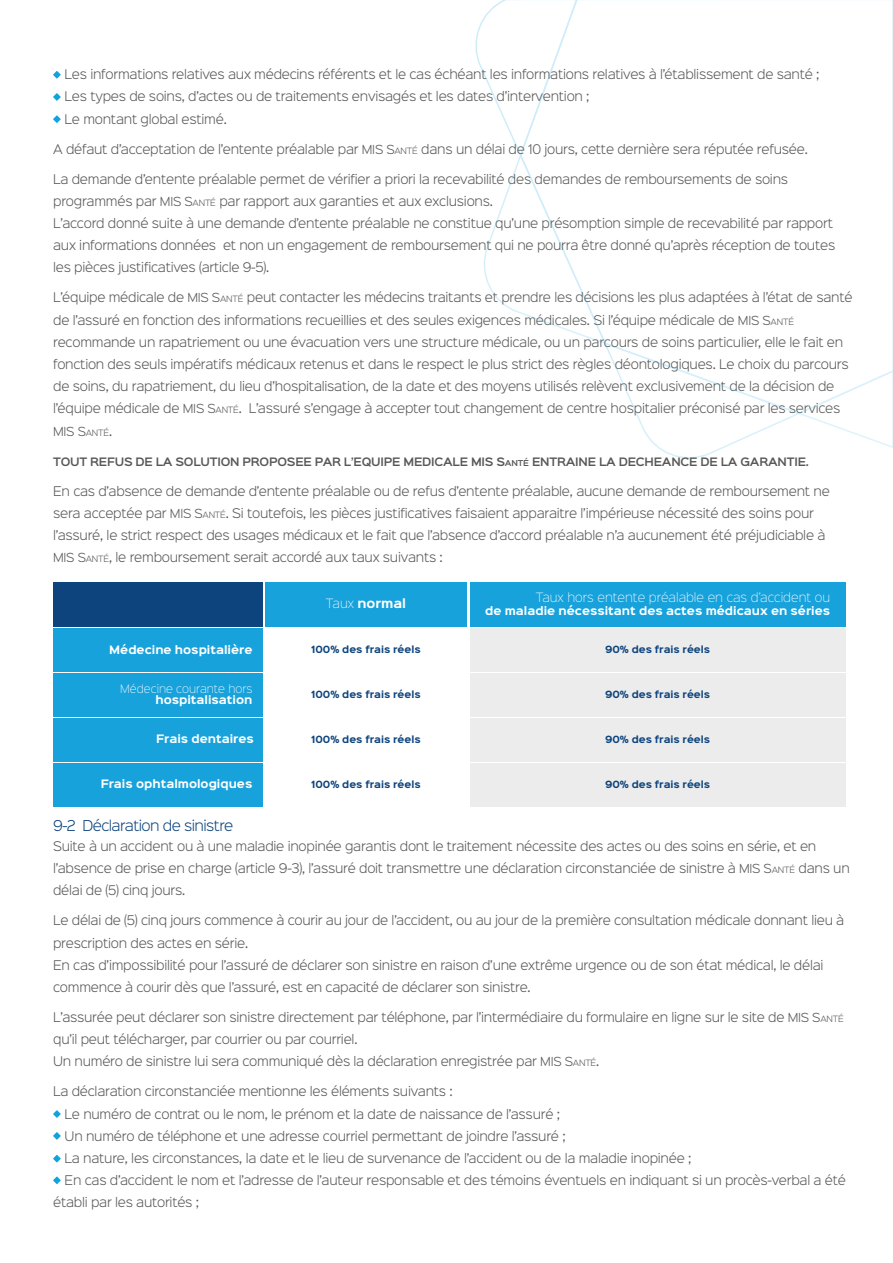
<style>
.page{position:relative;width:893px;height:1263px;background:#fff}
.page>*{position:absolute;margin:0;border:0;box-sizing:border-box;transform-origin:0 0}
.t1{font:300 13.5px "Sinkin Sans 300";letter-spacing:-.04em;color:#0e447d}
.t2{font:300 12px/22.2px "Sinkin Sans 300";letter-spacing:-.02em;color:#575756}
.t3{font:11.55px "Sinkin Sans 200 X Light";color:#fff}
.t4{font:700 11.55px "Sinkin Sans 700";color:#fff}
.t5{font:300 11.25px "Sinkin Sans 300";color:#575756}
.t6{font:700 10.5px "Sinkin Sans 700";color:#fff}
.t7{font:600 10.5px "Sinkin Sans 600";letter-spacing:-.02em;color:#575756}
.t8{font:10.5px "Sinkin Sans 200 X Light";color:#fff}
.t9{font:700 9px "Sinkin Sans 700";color:#0e447d}
.s1{font-size:11.25px}
.s2{font-size:7.8px}
.s3{font-size:12px}
.s4{font-size:7.35px}
.s5{font-family:"Sinkin Sans 200 X Light";font-weight:400}
</style>
<div class="page">
<svg style="left:53px;top:93px;width:8px;height:8px"></svg>
<svg style="left:53px;top:115px;width:8px;height:8px"></svg>
<svg style="left:53px;top:1110px;width:8px;height:8px"></svg>
<svg style="left:53px;top:1132px;width:8px;height:8px"></svg>
<svg style="left:53px;top:1155px;width:8px;height:7px"></svg>
<svg style="left:53px;top:1176px;width:8px;height:8px"></svg>
<svg style="left:53px;top:71px;width:8px;height:8px"></svg>
<svg style="left:475px;top:0;width:418px;height:459px"></svg>
<svg style="left:519px;top:0;width:374px;height:415px"></svg>
<div style="left:470px;top:674px;width:376px;height:43px;background:#ececec"></div>
<div style="left:470px;top:718px;width:376px;height:44px;background:#ececec"></div>
<div style="left:470px;top:763px;width:376px;height:44px;background:#ececec"></div>
<div style="left:470px;top:629px;width:376px;height:43px;background:#ececec"></div>
<div style="left:470px;top:582px;width:376px;height:45px;background:#18a2dc"></div>
<div style="left:53px;top:629px;width:210px;height:43px;background:#18a2dc"></div>
<div style="left:53px;top:582px;width:210px;height:45px;background:#0e447d"></div>
<div style="left:53px;top:674px;width:210px;height:43px;background:#18a2dc"></div>
<div style="left:265px;top:582px;width:202px;height:45px;background:#18a2dc"></div>
<div style="left:53px;top:718px;width:210px;height:44px;background:#18a2dc"></div>
<div style="left:53px;top:763px;width:210px;height:44px;background:#18a2dc"></div>
<p class="t2" style="left:65px;top:62px;width:756px">Les informations relatives aux médecins référents et le cas échéant les informations relatives à l’établissement de santé ;<br>Les types de soins, d’actes ou de traitements envisagés et les dates d’intervention ;<br>Le montant global estimé.</p>
<p class="t2" style="left:53px;top:137px;width:756px">A défaut d’acceptation de l’entente préalable par <span class="s1">MIS S</span><span class="s2">ANTÉ</span> dans un délai de 10 jours, cette dernière sera réputée refusée.</p>
<p class="t2" style="left:53px;top:167px;width:784px">La demande d’entente préalable permet de vérifier a priori la recevabilité des demandes de remboursements de soins programmés par <span class="s1">MIS S</span><span class="s2">ANTÉ</span> par rapport aux garanties et aux exclusions.<br>L’accord donné suite à une demande d’entente préalable ne constitue qu’une présomption simple de recevabilité par rapport aux informations données et non un engagement de remboursement qui ne pourra être donné qu’après réception de toutes les pièces justificatives (article 9-5).</p>
<p class="t2" style="left:53px;top:286px;width:801px">L’équipe médicale de <span class="s1">MIS S</span><span class="s2">ANTÉ</span> peut contacter les médecins traitants et prendre les décisions les plus adaptées à l’état de santé de l’assuré en fonction des informations recueillies et des seules exigences médicales. Si l’équipe médicale de <span class="s1">MIS S</span><span class="s2">ANTÉ </span>recommande un rapatriement ou une évacuation vers une structure médicale, ou un parcours de soins particulier, elle le fait en fonction des seuls impératifs médicaux retenus et dans le respect le plus strict des règles déontologiques. Le choix du parcours de soins, du rapatriement, du lieu d’hospitalisation, de la date et des moyens utilisés relèvent exclusivement de la décision de l’équipe médicale de <span class="s1">MIS S</span><span class="s2">ANTÉ</span>. L’assuré s’engage à accepter tout changement de centre hospitalier préconisé par les services</p>
<p class="t5" style="left:53px;top:422px;width:61px">MIS S<span class="s2">ANTÉ</span><span class="s3">.</span></p>
<p class="t7" style="left:53px;top:452px;width:757px">TOUT REFUS DE LA SOLUTION PROPOSEE PAR L’EQUIPE MEDICALE MIS S<span class="s4">ANTÉ</span> ENTRAINE LA DECHEANCE DE LA GARANTIE.</p>
<p class="t2" style="left:53px;top:479px;width:778px">En cas d’absence de demande d’entente préalable ou de refus d’entente préalable, aucune demande de remboursement ne sera acceptée par <span class="s1">MIS S</span><span class="s2">ANTÉ</span>. Si toutefois, les pièces justificatives faisaient apparaitre l’impérieuse nécessité des soins pour l’assuré, le strict respect des usages médicaux et le fait que l’absence d’accord préalable n’a aucunement été préjudiciable à <span class="s1">MIS S</span><span class="s2">ANTÉ</span>, le remboursement serait accordé aux taux suivants :</p>
<p class="t6" style="left:109px;top:644px;width:145px">Médecine hospitalière</p>
<p class="t8" style="left:120px;top:680px;width:134px">Médecine courante hors</p>
<p class="t6" style="left:155px;top:694px;width:98px">hospitalisation</p>
<p class="t6" style="left:156px;top:733px;width:99px">Frais dentaires</p>
<p class="t6" style="left:101px;top:778px;width:153px">Frais ophtalmologiques</p>
<p class="t1" style="left:53px;top:815px;width:182px">9-2 Déclaration de sinistre</p>
<p class="t4" style="left:326px;top:597px;width:82px"><span class="s5">Taux</span> normal</p>
<p class="t3" style="left:536px;top:588px;width:296px">Taux hors entente préalable en cas d’accident ou</p>
<p class="t6" style="left:485px;top:605px;width:346px">de maladie nécessitant des actes médicaux en séries</p>
<p class="t9" style="left:311px;top:645px;width:111px">100% des frais réels</p>
<p class="t9" style="left:311px;top:690px;width:111px">100% des frais réels</p>
<p class="t9" style="left:605px;top:645px;width:107px">90% des frais réels</p>
<p class="t9" style="left:605px;top:690px;width:107px">90% des frais réels</p>
<p class="t9" style="left:605px;top:735px;width:107px">90% des frais réels</p>
<p class="t9" style="left:605px;top:780px;width:107px">90% des frais réels</p>
<p class="t9" style="left:311px;top:735px;width:111px">100% des frais réels</p>
<p class="t9" style="left:311px;top:780px;width:111px">100% des frais réels</p>
<p class="t2" style="left:53px;top:834px;width:798px">Suite à un accident ou à une maladie inopinée garantis dont le traitement nécessite des actes ou des soins en série, et en l’absence de prise en charge (article 9-3), l’assuré doit transmettre une déclaration circonstanciée de sinistre à <span class="s1">MIS S</span><span class="s2">ANTÉ</span> dans un délai de (5) cinq jours.</p>
<p class="t2" style="left:53px;top:908px;width:793px">Le délai de (5) cinq jours commence à courir au jour de l’accident, ou au jour de la première consultation médicale donnant lieu à prescription des actes en série.<br>En cas d’impossibilité pour l’assuré de déclarer son sinistre en raison d’une extrême urgence ou de son état médical, le délai commence à courir dès que l’assuré, est en capacité de déclarer son sinistre.</p>
<p class="t2" style="left:53px;top:1005px;width:792px">L’assurée peut déclarer son sinistre directement par téléphone, par l’intermédiaire du formulaire en ligne sur le site de <span class="s1">MIS S</span><span class="s2">ANTÉ </span>qu’il peut télécharger, par courrier ou par courriel.<br>Un numéro de sinistre lui sera communiqué dès la déclaration enregistrée par <span class="s1">MIS S</span><span class="s2">ANTÉ</span>.</p>
<p class="t2" style="left:53px;top:1079px;width:401px">La déclaration circonstanciée mentionne les éléments suivants :</p>
<p class="t2" style="left:65px;top:1102px;width:497px">Le numéro de contrat ou le nom, le prénom et la date de naissance de l’assuré ;</p>
<p class="t2" style="left:65px;top:1124px;width:502px">Un numéro de téléphone et une adresse courriel permettant de joindre l’assuré ;</p>
<p class="t2" style="left:65px;top:1146px;width:628px">La nature, les circonstances, la date et le lieu de survenance de l’accident ou de la maladie inopinée ;</p>
<p class="t2" style="left:65px;top:1168px;width:783px">En cas d’accident le nom et l’adresse de l’auteur responsable et des témoins éventuels en indiquant si un procès-verbal a été</p>
<p class="t2" style="left:53px;top:1190px;width:148px">établi par les autorités ;</p>
</div>
